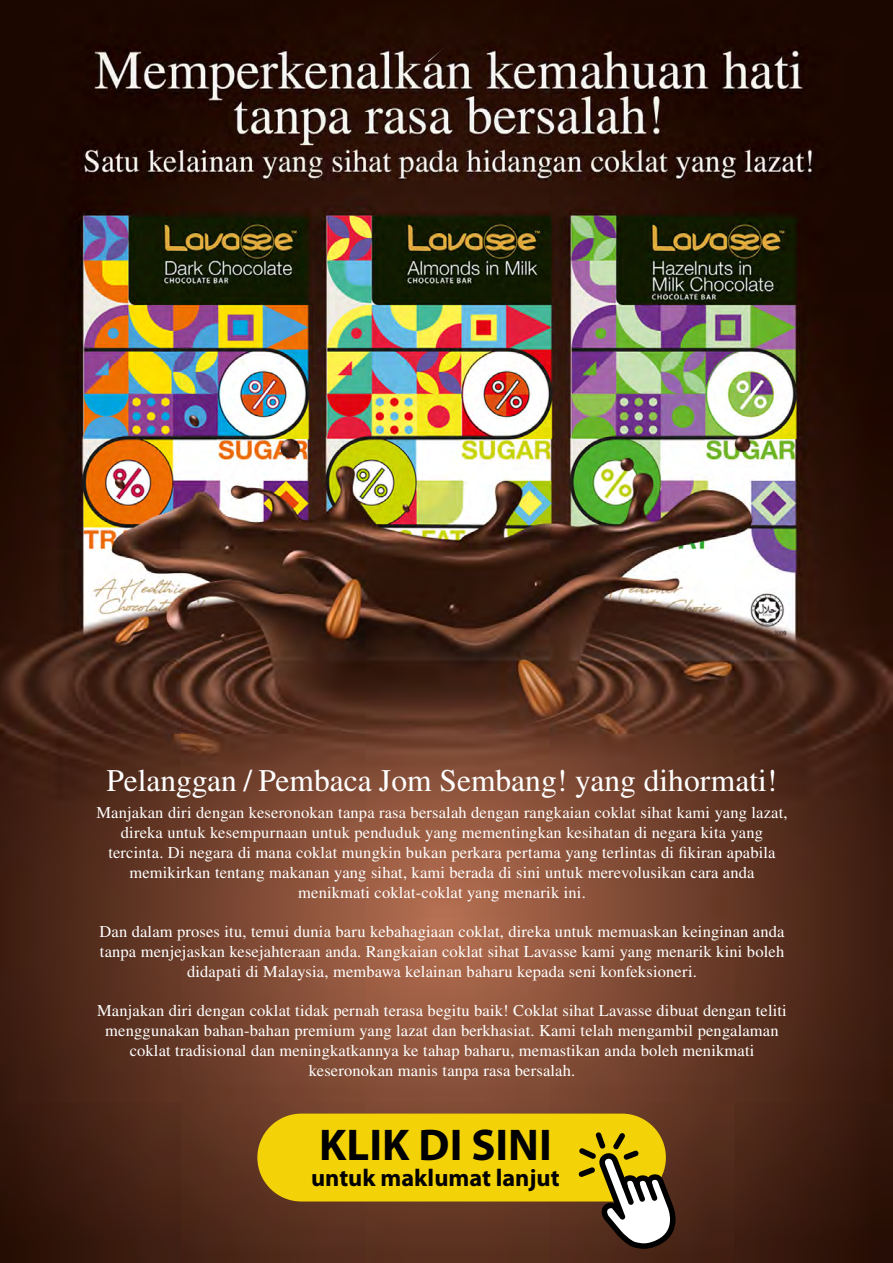
<style>
.page{position:relative;width:893px;height:1263px;background:#fff}
.page>*{position:absolute;margin:0;border:0;box-sizing:border-box;transform-origin:0 0}
.t1{font:700 44.7px "Myriad Pro";color:#000}
.t2{font:31.5px "STIX General";color:#fff}
.t3{font:700 24.3px "Myriad Pro";color:#000}
.t4{font:16.5px/19.8px "STIX General";letter-spacing:.01em;color:#fff;text-align:center}
</style>
<div class="page">
<img style="left:0;top:0;width:892px;height:1263px">
<svg style="left:428px;top:30px;width:37px;height:32px"></svg>
<div style="left:257px;top:1113px;width:409px;height:88px;background:#f4d208;border-radius:44px"></div>
<svg style="left:578px;top:1132px;width:98px;height:118px"></svg>
<h2 class="t2" style="left:107px;top:759px;width:672px">Pelanggan / Pembaca Jom Sembang! yang dihormati!</h2>
<p class="t4" style="left:96px;top:804px;width:693px">Manjakan diri dengan keseronokan tanpa rasa bersalah dengan rangkaian coklat sihat kami yang lazat, direka untuk kesempurnaan untuk penduduk yang mementingkan kesihatan di negara kita yang tercinta. Di negara di mana coklat mungkin bukan perkara pertama yang terlintas di fikiran apabila memikirkan tentang makanan yang sihat, kami berada di sini untuk merevolusikan cara anda menikmati coklat-coklat yang menarik ini.</p>
<p class="t4" style="left:99px;top:922px;width:687px">Dan dalam proses itu, temui dunia baru kebahagiaan coklat, direka untuk memuaskan keinginan anda tanpa menjejaskan kesejahteraan anda. Rangkaian coklat sihat Lavasse kami yang menarik kini boleh didapati di Malaysia, membawa kelainan baharu kepada seni konfeksioneri.</p>
<p class="t4" style="left:97px;top:1002px;width:691px">Manjakan diri dengan coklat tidak pernah terasa begitu baik! Coklat sihat Lavasse dibuat dengan teliti menggunakan bahan-bahan premium yang lazat dan berkhasiat. Kami telah mengambil pengalaman coklat tradisional dan meningkatkannya ke tahap baharu, memastikan anda boleh menikmati keseronokan manis tanpa rasa bersalah.</p>
<h1 class="t1" style="left:319px;top:1119px;width:234px">KLIK DI SINI</h1>
<h3 class="t3" style="left:311px;top:1164px;width:250px">untuk maklumat lanjut</h3>
</div>
